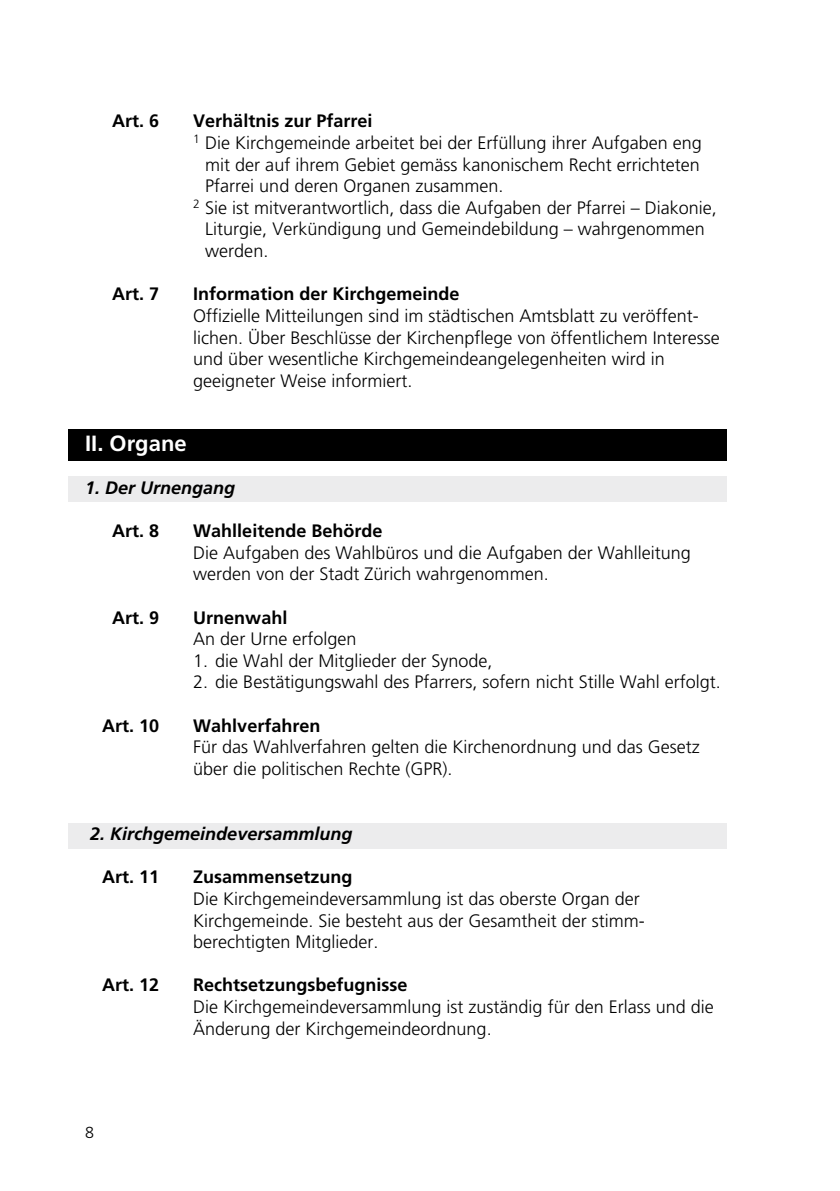
<style>
.page{position:relative;width:840px;height:1191px;background:#fff}
.page>*{position:absolute;margin:0;border:0;box-sizing:border-box;transform-origin:0 0}
.t1{font:700 22px "Frutiger";color:#fff}
.t2{font:300 18px/21.6px "Frutiger";color:#000}
.t3{font:700 18px "Frutiger";color:#000}
.t4{font:italic 700 18px "Frutiger";color:#000}
.t5{font:300 16px "Frutiger";color:#000}
</style>
<div class="page">
<div style="left:68px;top:476px;width:658px;height:26px;background:#ececed"></div>
<div style="left:68px;top:823px;width:658px;height:25px;background:#ececed"></div>
<div style="left:68px;top:429px;width:658px;height:31px;background:#000"></div>
<p class="t3" style="left:112px;top:111px;width:49px">Art. 6</p>
<p class="t3" style="left:193px;top:111px;width:181px">Verhältnis zur Pfarrei</p>
<p class="t2" style="left:193px;top:132px;width:510px"><sup>1</sup> Die Kirchgemeinde arbeitet bei der Erfüllung ihrer Aufgaben eng</p>
<p class="t2" style="left:205px;top:154px;width:496px">mit der auf ihrem Gebiet gemäss kanonischem Recht errichteten</p>
<p class="t2" style="left:205px;top:175px;width:300px">Pfarrei und deren Organen zusammen.</p>
<p class="t2" style="left:193px;top:197px;width:525px"><sup>2</sup> Sie ist mitverantwortlich, dass die Aufgaben der Pfarrei – Diakonie,</p>
<p class="t2" style="left:205px;top:218px;width:501px">Liturgie, Verkündigung und Gemeindebildung – wahrgenommen</p>
<p class="t2" style="left:205px;top:240px;width:65px">werden.</p>
<p class="t3" style="left:112px;top:283px;width:49px">Art. 7</p>
<p class="t3" style="left:193px;top:283px;width:268px">Information der Kirchgemeinde</p>
<p class="t2" style="left:193px;top:305px;width:528px">Offizielle Mitteilungen sind im städtischen Amtsblatt zu veröffent&shy;lichen. Über Beschlüsse der Kirchenpflege von öffentlichem Interesse und über wesentliche Kirchgemeindeangelegenheiten wird in geeigneter Weise informiert.</p>
<p class="t1" style="left:85px;top:430px;width:103px">II. Organe</p>
<p class="t4" style="left:85px;top:477px;width:152px">1. Der Urnengang</p>
<p class="t3" style="left:112px;top:520px;width:49px">Art. 8</p>
<p class="t3" style="left:193px;top:520px;width:191px">Wahlleitende Behörde</p>
<p class="t2" style="left:193px;top:542px;width:499px">Die Aufgaben des Wahlbüros und die Aufgaben der Wahlleitung werden von der Stadt Zürich wahrgenommen.</p>
<p class="t3" style="left:112px;top:607px;width:49px">Art. 9</p>
<p class="t3" style="left:193px;top:607px;width:96px">Urnenwahl</p>
<p class="t2" style="left:193px;top:628px;width:165px">An der Urne erfolgen</p>
<p class="t2" style="left:193px;top:650px;width:301px">1. die Wahl der Mitglieder der Synode,</p>
<p class="t2" style="left:193px;top:671px;width:529px">2. die Bestätigungswahl des Pfarrers, sofern nicht Stille Wahl erfolgt.</p>
<p class="t3" style="left:102px;top:715px;width:59px">Art. 10</p>
<p class="t3" style="left:193px;top:715px;width:129px">Wahlverfahren</p>
<p class="t2" style="left:193px;top:736px;width:508px">Für das Wahlverfahren gelten die Kirchenordnung und das Gesetz über die politischen Rechte (GPR).</p>
<p class="t4" style="left:90px;top:823px;width:264px">2. Kirchgemeindeversammlung</p>
<p class="t3" style="left:102px;top:866px;width:59px">Art. 11</p>
<p class="t3" style="left:193px;top:866px;width:161px">Zusammensetzung</p>
<p class="t2" style="left:193px;top:888px;width:453px">Die Kirchgemeindeversammlung ist das oberste Organ der<br>Kirchgemeinde. Sie besteht aus der Gesamtheit der stimm&shy;berechtigten Mitglieder.</p>
<p class="t3" style="left:102px;top:974px;width:59px">Art. 12</p>
<p class="t3" style="left:193px;top:974px;width:215px">Rechtsetzungsbefugnisse</p>
<p class="t2" style="left:193px;top:996px;width:522px">Die Kirchgemeindeversammlung ist zuständig für den Erlass und die<br>Änderung der Kirchgemeindeordnung.</p>
<p class="t5" style="left:85px;top:1123px;width:10px">8</p>
</div>
